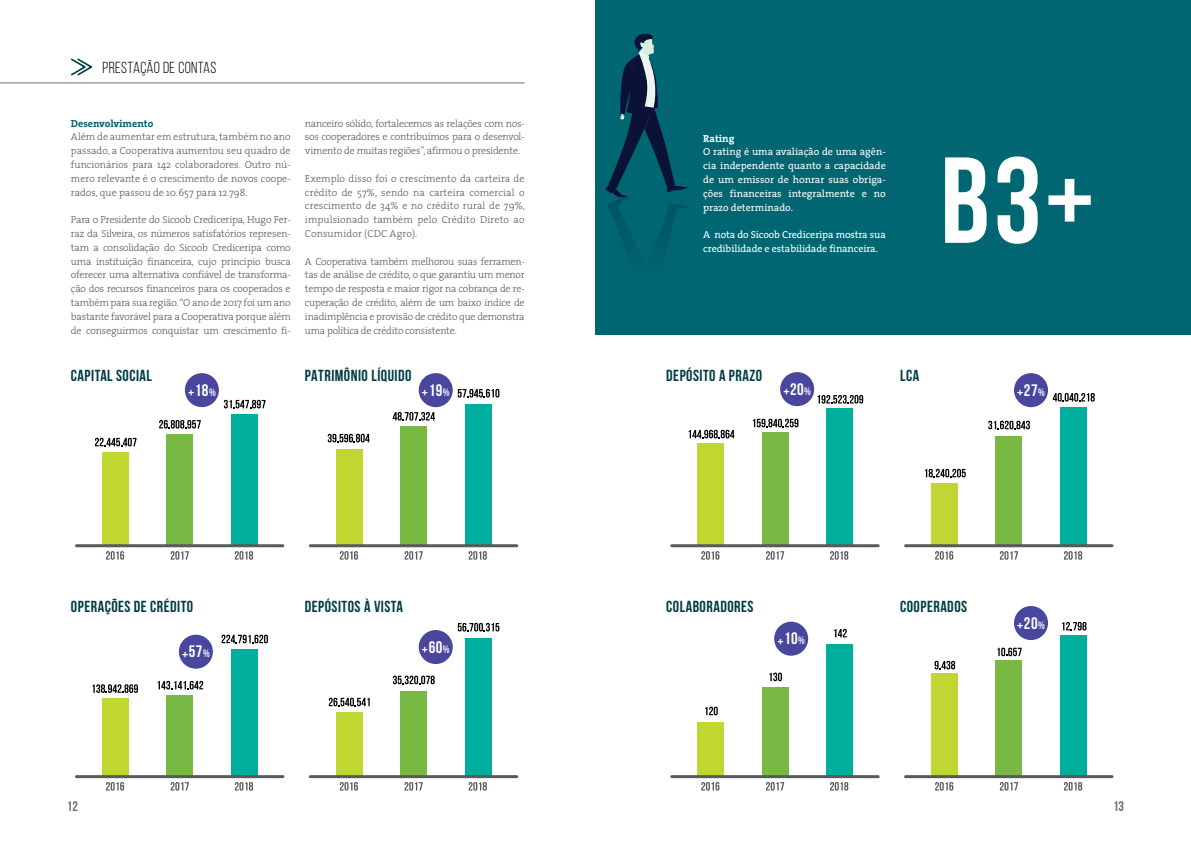
<style>
.page{position:relative;width:1191px;height:842px;background:#fff}
.page>*{position:absolute;margin:0;border:0;box-sizing:border-box;transform-origin:0 0}
.t1{font:700 122px "Bebas Neue";color:#fff}
.t2{font:700 16.7px "Bebas Neue";letter-spacing:.03em;color:#fff}
.t3{font:700 16px "Bebas Neue";letter-spacing:.03em;color:#003c44}
.t4{font:16px "Bebas Neue";letter-spacing:.02em;color:#000}
.t5{font:700 14px "Bebas Neue";color:#6d6e71}
.t6{font:300 10.2px/13.8px "The Serif";letter-spacing:-.02em;color:#58595b;text-align:justify}
.t7{font:10.2px/13.8px "The Serif";letter-spacing:-.01em;color:#fff;text-align:justify}
.t8{font:700 10.2px "The Serif";color:#005a63}
.t9{font:700 10.2px "The Serif";color:#fff}
.s1{font-size:10.7px}
</style>
<div class="page">
<svg style="left:71px;top:59px;width:21px;height:16px"></svg>
<div style="left:185px;top:373px;width:34px;height:34px;background:#49479d;border-radius:50%"></div>
<div style="left:780px;top:372px;width:34px;height:34px;background:#49479d;border-radius:50%"></div>
<div style="left:179px;top:635px;width:34px;height:34px;background:#49479d;border-radius:50%"></div>
<div style="left:774px;top:622px;width:34px;height:34px;background:#49479d;border-radius:50%"></div>
<div style="left:419px;top:373px;width:34px;height:34px;background:#49479d;border-radius:50%"></div>
<div style="left:1014px;top:373px;width:34px;height:34px;background:#49479d;border-radius:50%"></div>
<div style="left:419px;top:630px;width:34px;height:34px;background:#49479d;border-radius:50%"></div>
<div style="left:1014px;top:606px;width:34px;height:34px;background:#49479d;border-radius:50%"></div>
<div style="left:102px;top:452px;width:27px;height:93px;background:#bfd730"></div>
<div style="left:166px;top:434px;width:27px;height:111px;background:#77b943"></div>
<div style="left:231px;top:414px;width:27px;height:131px;background:#00ae9d"></div>
<svg style="left:106px;top:551px;width:18px;height:9px"></svg>
<svg style="left:171px;top:551px;width:18px;height:9px"></svg>
<svg style="left:235px;top:551px;width:18px;height:9px"></svg>
<svg style="left:95px;top:438px;width:42px;height:8px"></svg>
<svg style="left:159px;top:420px;width:42px;height:9px"></svg>
<svg style="left:224px;top:400px;width:41px;height:8px"></svg>
<hr style="left:76px;top:544px;width:207px;height:3px;background:#58595b">
<div style="left:595px;top:0;width:596px;height:334px;background:#006772"></div>
<div style="left:336px;top:449px;width:27px;height:96px;background:#bfd730"></div>
<div style="left:400px;top:426px;width:27px;height:119px;background:#77b943"></div>
<div style="left:465px;top:404px;width:26px;height:141px;background:#00ae9d"></div>
<svg style="left:340px;top:551px;width:18px;height:9px"></svg>
<svg style="left:404px;top:551px;width:19px;height:9px"></svg>
<svg style="left:468px;top:551px;width:19px;height:9px"></svg>
<svg style="left:328px;top:434px;width:42px;height:8px"></svg>
<svg style="left:393px;top:412px;width:42px;height:9px"></svg>
<svg style="left:458px;top:389px;width:41px;height:8px"></svg>
<hr style="left:310px;top:544px;width:207px;height:3px;background:#58595b">
<div style="left:102px;top:698px;width:27px;height:77px;background:#bfd730"></div>
<div style="left:166px;top:695px;width:27px;height:80px;background:#77b943"></div>
<div style="left:231px;top:649px;width:27px;height:126px;background:#00ae9d"></div>
<svg style="left:106px;top:782px;width:18px;height:9px"></svg>
<svg style="left:171px;top:782px;width:18px;height:9px"></svg>
<svg style="left:235px;top:782px;width:18px;height:9px"></svg>
<svg style="left:92px;top:684px;width:46px;height:9px"></svg>
<svg style="left:158px;top:681px;width:45px;height:8px"></svg>
<svg style="left:221px;top:635px;width:47px;height:8px"></svg>
<hr style="left:76px;top:775px;width:207px;height:3px;background:#58595b">
<div style="left:336px;top:712px;width:27px;height:63px;background:#bfd730"></div>
<div style="left:400px;top:691px;width:27px;height:84px;background:#77b943"></div>
<div style="left:465px;top:638px;width:26px;height:137px;background:#00ae9d"></div>
<svg style="left:340px;top:782px;width:18px;height:9px"></svg>
<svg style="left:404px;top:782px;width:19px;height:9px"></svg>
<svg style="left:468px;top:782px;width:19px;height:9px"></svg>
<svg style="left:329px;top:698px;width:41px;height:8px"></svg>
<svg style="left:393px;top:676px;width:42px;height:8px"></svg>
<svg style="left:458px;top:623px;width:41px;height:8px"></svg>
<hr style="left:310px;top:775px;width:207px;height:3px;background:#58595b">
<div style="left:931px;top:483px;width:27px;height:62px;background:#bfd730"></div>
<div style="left:995px;top:436px;width:27px;height:109px;background:#77b943"></div>
<div style="left:1060px;top:407px;width:26px;height:138px;background:#00ae9d"></div>
<svg style="left:935px;top:551px;width:18px;height:9px"></svg>
<svg style="left:999px;top:551px;width:19px;height:9px"></svg>
<svg style="left:1064px;top:551px;width:18px;height:9px"></svg>
<svg style="left:925px;top:469px;width:40px;height:8px"></svg>
<svg style="left:988px;top:421px;width:42px;height:8px"></svg>
<svg style="left:1052px;top:393px;width:42px;height:9px"></svg>
<hr style="left:905px;top:544px;width:207px;height:3px;background:#58595b">
<div style="left:697px;top:443px;width:27px;height:102px;background:#bfd730"></div>
<div style="left:761px;top:432px;width:27px;height:113px;background:#77b943"></div>
<div style="left:826px;top:408px;width:27px;height:137px;background:#00ae9d"></div>
<svg style="left:701px;top:551px;width:18px;height:9px"></svg>
<svg style="left:766px;top:551px;width:18px;height:9px"></svg>
<svg style="left:830px;top:551px;width:18px;height:9px"></svg>
<svg style="left:688px;top:430px;width:46px;height:8px"></svg>
<svg style="left:753px;top:419px;width:45px;height:8px"></svg>
<svg style="left:817px;top:395px;width:46px;height:9px"></svg>
<hr style="left:671px;top:544px;width:207px;height:3px;background:#58595b">
<div style="left:697px;top:722px;width:27px;height:53px;background:#bfd730"></div>
<div style="left:761px;top:687px;width:27px;height:88px;background:#77b943"></div>
<div style="left:826px;top:644px;width:27px;height:131px;background:#00ae9d"></div>
<svg style="left:701px;top:782px;width:18px;height:9px"></svg>
<svg style="left:766px;top:782px;width:18px;height:9px"></svg>
<svg style="left:830px;top:782px;width:18px;height:9px"></svg>
<svg style="left:705px;top:707px;width:13px;height:8px"></svg>
<svg style="left:769px;top:673px;width:13px;height:8px"></svg>
<svg style="left:834px;top:629px;width:12px;height:8px"></svg>
<hr style="left:671px;top:775px;width:207px;height:3px;background:#58595b">
<div style="left:931px;top:673px;width:27px;height:102px;background:#bfd730"></div>
<div style="left:995px;top:660px;width:27px;height:115px;background:#77b943"></div>
<div style="left:1060px;top:635px;width:26px;height:140px;background:#00ae9d"></div>
<svg style="left:935px;top:782px;width:18px;height:9px"></svg>
<svg style="left:999px;top:782px;width:19px;height:9px"></svg>
<svg style="left:1064px;top:782px;width:18px;height:9px"></svg>
<svg style="left:934px;top:661px;width:21px;height:8px"></svg>
<svg style="left:997px;top:648px;width:24px;height:8px"></svg>
<svg style="left:1062px;top:622px;width:24px;height:8px"></svg>
<hr style="left:905px;top:775px;width:207px;height:3px;background:#58595b">
<svg style="left:605px;top:33px;width:83px;height:212px"></svg>
<hr style="left:0;top:82px;width:524px;height:1px;background:#6d6e71">
<h3 class="t4" style="left:103px;top:59px;width:115px">PRESTAÇÃO DE CONTAS</h3>
<p class="t8" style="left:71px;top:115px;width:84px">Desenvolvimento</p>
<p class="t6" style="left:71px;top:130px;width:221px">Além de aumentar em estrutura, também no ano passado, a Cooperativa aumentou seu quadro de funcionários para 142 colaboradores. Outro nú&shy;mero relevante é o crescimento de novos coope&shy;rados, que passou de 10.657 para 12.798.</p>
<p class="t6" style="left:71px;top:212px;width:221px">Para o Presidente do Sicoob Crediceripa, Hugo Fer&shy;raz da Silveira, os números satisfatórios represen&shy;tam a consolidação do Sicoob Crediceripa como uma instituição financeira, cujo princípio busca oferecer uma alternativa confiável de transforma&shy;ção dos recursos financeiros para os cooperados e também para sua região. “O ano de 2017 foi um ano bastante favorável para a Cooperativa porque além de conseguirmos conquistar um crescimento fi-</p>
<p class="t6" style="left:305px;top:116px;width:221px">nanceiro sólido, fortalecemos as relações com nos&shy;sos cooperadores e contribuímos para o desenvol&shy;vimento de muitas regiões”, afirmou o presidente.</p>
<p class="t6" style="left:305px;top:171px;width:221px">Exemplo disso foi o crescimento da carteira de crédito de 57%, sendo na carteira comercial o crescimento de 34% e no crédito rural de 79%, impulsionado também pelo Crédito Direto ao Consumidor (CDC Agro).</p>
<p class="t6" style="left:305px;top:254px;width:221px">A Cooperativa também melhorou suas ferramen&shy;tas de análise de crédito, o que garantiu um menor tempo de resposta e maior rigor na cobrança de re&shy;cuperação de crédito, além de um baixo índice de inadimplência e provisão de crédito que demonstra uma política de crédito consistente.</p>
<p class="t9" style="left:703px;top:130px;width:33px">Rating</p>
<p class="t7" style="left:703px;top:145px;width:184px">O rating é uma avaliação de uma agên&shy;cia independente quanto a capacidade de um emissor de honrar suas obriga&shy;ções financeiras integralmente e no prazo determinado.</p>
<p class="t7" style="left:703px;top:227px;width:184px">A nota do Sicoob Crediceripa mostra sua credibilidade e estabilidade financeira.</p>
<h1 class="t1" style="left:940px;top:134px;width:155px">B3+</h1>
<h3 class="t3" style="left:71px;top:367px;width:83px">CAPITAL SOCIAL</h3>
<h3 class="t3" style="left:666px;top:367px;width:97px">DEPÓSITO A PRAZO</h3>
<h3 class="t3" style="left:305px;top:367px;width:108px">PATRIMÔNIO LÍQUIDO</h3>
<h3 class="t3" style="left:900px;top:367px;width:21px">LCA</h3>
<h2 class="t2" style="left:188px;top:381px;width:29px"><sub>+</sub>18<span class="s1">%</span></h2>
<h2 class="t2" style="left:783px;top:380px;width:29px"><sub>+</sub>20<span class="s1">%</span></h2>
<h2 class="t2" style="left:422px;top:381px;width:29px"><sub>+</sub>19<span class="s1">%</span></h2>
<h2 class="t2" style="left:1017px;top:381px;width:29px"><sub>+</sub>27<span class="s1">%</span></h2>
<h3 class="t3" style="left:71px;top:597px;width:124px">OPERAÇÕES DE CRÉDITO</h3>
<h3 class="t3" style="left:666px;top:597px;width:89px">COLABORADORES</h3>
<h3 class="t3" style="left:305px;top:597px;width:100px">DEPÓSITOS À VISTA</h3>
<h3 class="t3" style="left:900px;top:597px;width:68px">COOPERADOS</h3>
<h2 class="t2" style="left:182px;top:642px;width:29px"><sub>+</sub>57<span class="s1">%</span></h2>
<h2 class="t2" style="left:422px;top:638px;width:29px"><sub>+</sub>60<span class="s1">%</span></h2>
<h2 class="t2" style="left:777px;top:629px;width:29px"><sub>+</sub>10<span class="s1">%</span></h2>
<h2 class="t2" style="left:1017px;top:614px;width:29px"><sub>+</sub>20<span class="s1">%</span></h2>
<h3 class="t5" style="left:67px;top:799px;width:13px">12</h3>
<h3 class="t5" style="left:1113px;top:799px;width:13px">13</h3>
</div>
